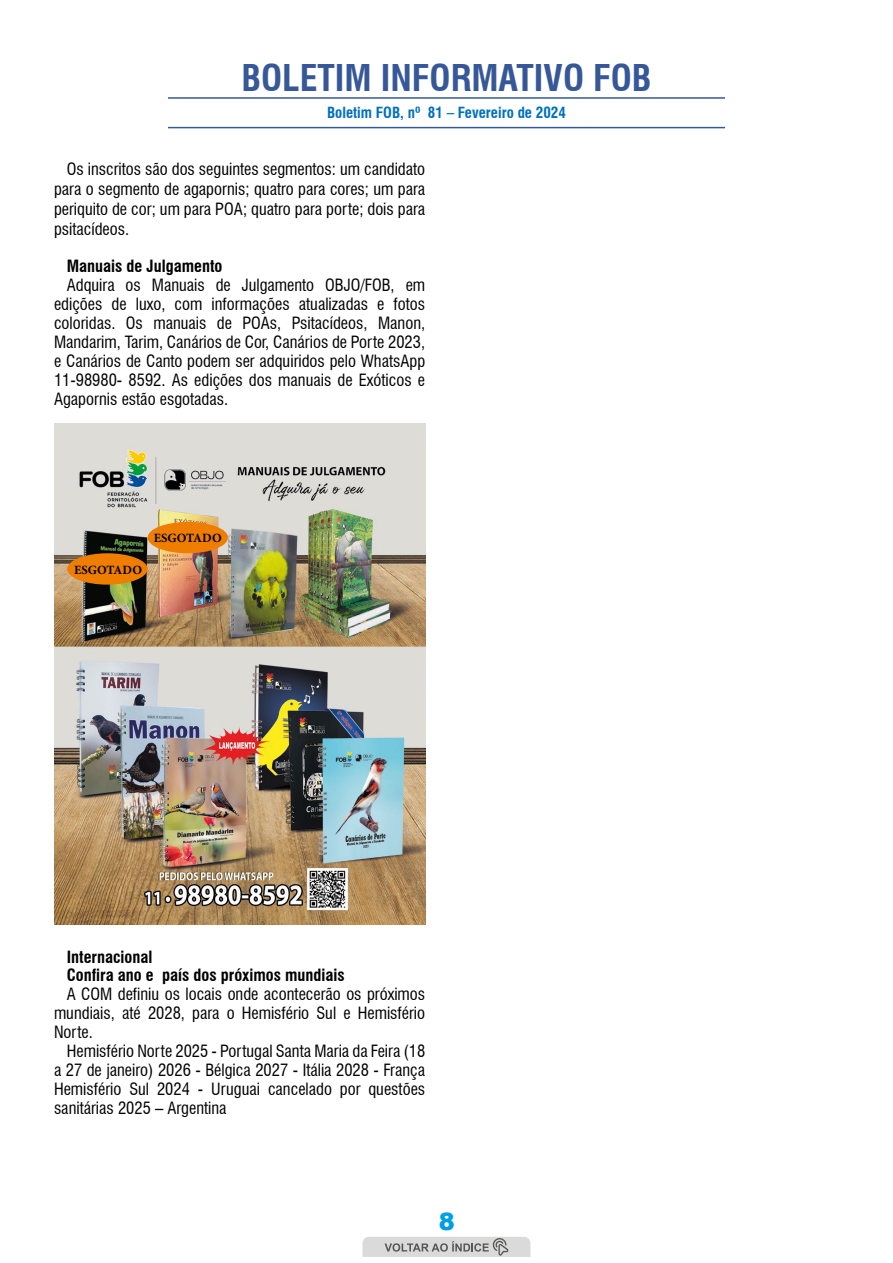
<style>
.page{position:relative;width:893px;height:1263px;background:#fff}
.page>*{position:absolute;margin:0;border:0;box-sizing:border-box;transform-origin:0 0}
.t1{font:700 condensed 36px "Swiss 721 BT";color:#365899}
.t2{font:900 24px "Arial";color:#009fe3}
.t3{font:condensed 16.5px/18.9px "Swiss 721 BT";color:#000;text-align:justify}
.t4{font:700 condensed 16.5px/18px "Swiss 721 BT";color:#000}
.t5{font:700 condensed 15px "Swiss 721 BT";color:#0070c0}
.t6{font:700 12.6px "Minion Pro";color:#000}
</style>
<div class="page">
<svg style="left:362px;top:1237px;width:168px;height:20px;background:#c7c7c7"></svg>
<hr style="left:168px;top:97px;width:557px;height:2px;background:#365899">
<hr style="left:168px;top:127px;width:557px;height:1px;background:#365899">
<img style="left:54px;top:424px;width:371px;height:500px">
<div style="left:67px;top:553px;width:81px;height:32px;background:#ef7d00;border-radius:50%"></div>
<div style="left:148px;top:522px;width:80px;height:31px;background:#ef7d00;border-radius:50%"></div>
<h1 class="t1" style="left:241px;top:56px;width:412px">BOLETIM INFORMATIVO FOB</h1>
<p class="t5" style="left:327px;top:103px;width:240px">Boletim FOB, nº 81 – Fevereiro de 2024</p>
<p class="t3" style="left:54px;top:159px;width:373px;line-height:19.8px;text-indent:13px">Os inscritos são dos seguintes segmentos: um candidato para o segmento de agapornis; quatro para cores; um para periquito de cor; um para POA; quatro para porte; dois para psitacídeos.</p>
<p class="t4" style="left:67px;top:257px;width:157px">Manuais de Julgamento</p>
<p class="t3" style="left:54px;top:276px;width:373px;text-indent:13px">Adquira os Manuais de Julgamento OBJO/FOB, em edições de luxo, com informações atualizadas e fotos coloridas. Os manuais de POAs, Psitacídeos, Manon, Mandarim, Tarim, Canários de Cor, Canários de Porte 2023, e Canários de Canto podem ser adquiridos pelo WhatsApp 11-98980- 8592. As edições dos manuais de Exóticos e Agapornis estão esgotadas.</p>
<p class="t6" style="left:74px;top:561px;width:69px">ESGOTADO</p>
<p class="t6" style="left:154px;top:529px;width:69px">ESGOTADO</p>
<p class="t4" style="left:67px;top:948px;width:279px">Internacional<br>Confira ano e país dos próximos mundiais</p>
<p class="t3" style="left:54px;top:985px;width:373px;text-indent:13px">A COM definiu os locais onde acontecerão os próximos mundiais, até 2028, para o Hemisfério Sul e Hemisfério Norte.</p>
<p class="t3" style="left:54px;top:1042px;width:373px;text-indent:13px">Hemisfério Norte 2025 - Portugal Santa Maria da Feira (18 a 27 de janeiro) 2026 - Bélgica 2027 - Itália 2028 - França Hemisfério Sul 2024 - Uruguai cancelado por questões sanitárias 2025 – Argentina</p>
<h2 class="t2" style="left:439px;top:1204px;width:18px">8</h2>
</div>
